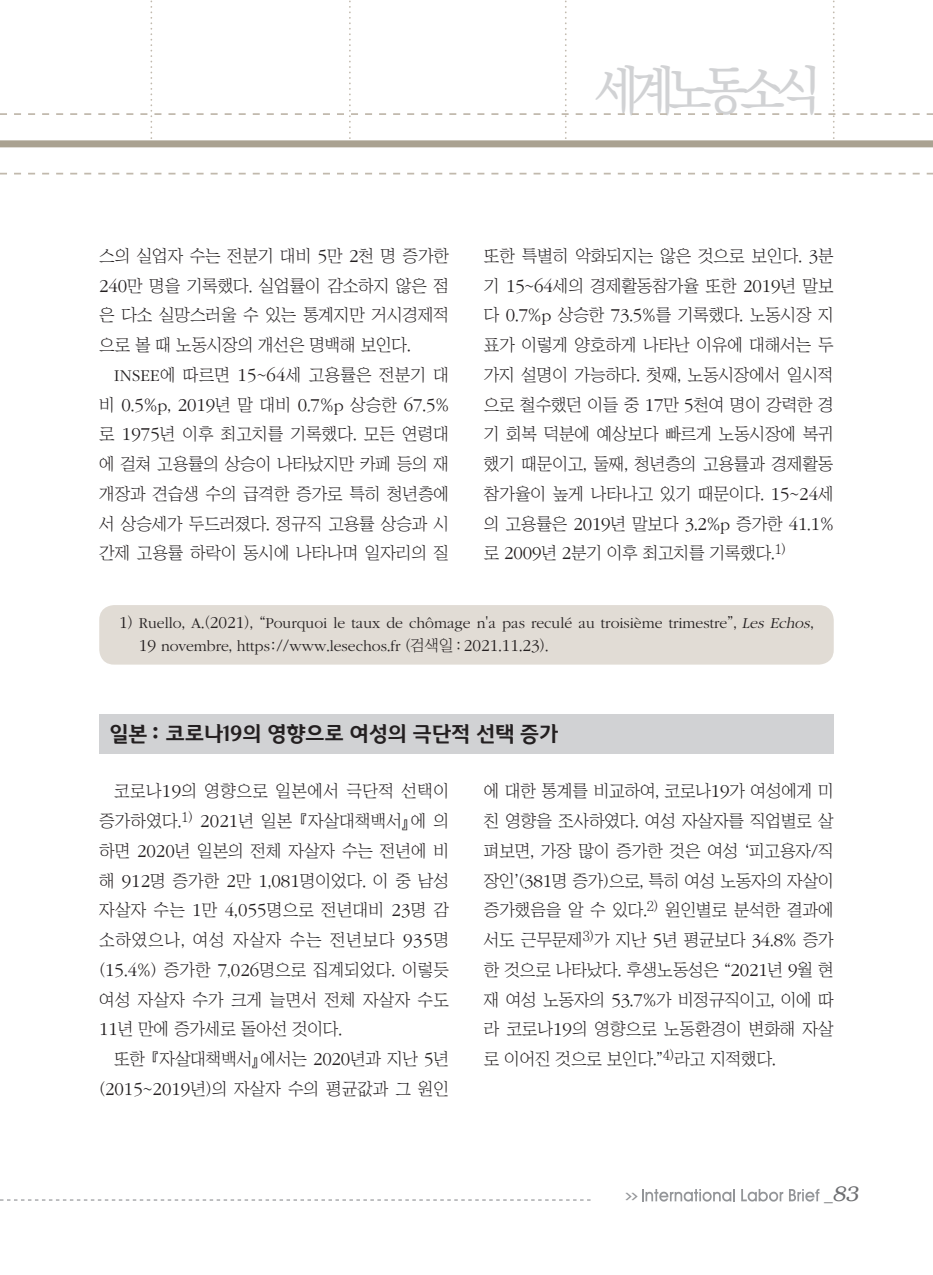
<style>
.page{position:relative;width:933px;height:1275px;background:#fff}
.page>*{position:absolute;margin:0;border:0;box-sizing:border-box;transform-origin:0 0}
.t1{font:500 52.5px "Ko Pub Batang";letter-spacing:-.175em;color:#d1d2d4;scale:.9 1}
.노사정__제목{font:700 21px "Auction Gothic";letter-spacing:-.02em;color:#231f20}
.t2{font:italic 300 21px "Bookman";color:#6c6d70}
.노사정__본문{font:17.15px/29.8px "Chosunilbo NM";letter-spacing:-.01em;color:#231f20;text-align:justify}
.각주{font:300 15.75px/22.8px "ITC Garamond Std";color:#231f20}
.t3{font:700 7.88px "Ko Pub Dotum";color:#939598;scale:2 1}
.s1{font-family:"ITC Garamond Std";font-weight:300;font-size:18.9px}
.s2{font-family:"ITC Garamond Std";font-weight:300}
.s3{font-size:17.32px}
.s4{font-family:"Chosunilbo NM";font-weight:400}
.s5{font-style:italic}
.s6{font-family:"Helvetica";font-weight:400;font-style:normal;font-size:17.5px}
</style>
<div class="page">
<svg style="left:0;top:1199px;width:590px;height:1px"></svg>
<svg style="left:0;top:173px;width:933px;height:1px"></svg>
<svg style="left:0;top:0;width:933px;height:147px"></svg>
<svg style="left:642px;top:1189px;width:93px;height:13px"></svg>
<svg style="left:741px;top:1189px;width:42px;height:13px"></svg>
<svg style="left:789px;top:1189px;width:30px;height:12px"></svg>
<div style="left:99px;top:605px;width:734px;height:60px;background:#e1dcd5;border-radius:15px"></div>
<div style="left:99px;top:714px;width:734px;height:40px;background:#d1d2d4"></div>
<h1 class="t1" style="left:595px;top:64px;width:253px">세계노동소식</h1>
<p class="노사정__본문" style="left:99px;top:241px;width:351px">스의 실업자 수는 전분기 대비 <span class="s1">5</span>만 <span class="s1">2</span>천 명 증가한 <span class="s1">240</span>만 명을 기록했다. 실업률이 감소하지 않은 점 은 다소 실망스러울 수 있는 통계지만 거시경제적 으로 볼 때 노동시장의 개선은 명백해 보인다.</p>
<p class="노사정__본문" style="left:99px;top:360px;width:351px;text-indent:15px"><span class="s2">INSEE</span>에 따르면 <span class="s1">15</span>~<span class="s1">64</span>세 고용률은 전분기 대 비 <span class="s1">0</span>.<span class="s1">5</span>%<span class="s2">p</span>, <span class="s1">2019</span>년 말 대비 <span class="s1">0</span>.<span class="s1">7</span>%<span class="s2">p</span> 상승한 <span class="s1">67</span>.<span class="s1">5</span>% 로 <span class="s1">1975</span>년 이후 최고치를 기록했다. 모든 연령대 에 걸쳐 고용률의 상승이 나타났지만 카페 등의 재 개장과 견습생 수의 급격한 증가로 특히 청년층에 서 상승세가 두드러졌다. 정규직 고용률 상승과 시 간제 고용률 하락이 동시에 나타나며 일자리의 질</p>
<p class="노사정__본문" style="left:484px;top:241px;width:351px">또한 특별히 악화되지는 않은 것으로 보인다. <span class="s1">3</span>분 기 <span class="s1">15</span>~<span class="s1">64</span>세의 경제활동참가율 또한 <span class="s1">2019</span>년 말보 다 <span class="s1">0</span>.<span class="s1">7</span>%<span class="s2">p</span> 상승한 <span class="s1">73</span>.<span class="s1">5</span>%를 기록했다. 노동시장 지 표가 이렇게 양호하게 나타난 이유에 대해서는 두 가지 설명이 가능하다. 첫째, 노동시장에서 일시적 으로 철수했던 이들 중 <span class="s1">17</span>만 <span class="s1">5</span>천여 명이 강력한 경 기 회복 덕분에 예상보다 빠르게 노동시장에 복귀 했기 때문이고, 둘째, 청년층의 고용률과 경제활동 참가율이 높게 나타나고 있기 때문이다. <span class="s1">15</span>~<span class="s1">24</span>세 의 고용률은 <span class="s1">2019</span>년 말보다 <span class="s1">3</span>.<span class="s1">2</span>%<span class="s2">p</span> 증가한 <span class="s1">41</span>.<span class="s1">1</span>% 로 <span class="s1">2009</span>년 <span class="s1">2</span>분기 이후 최고치를 기록했다.<sup>1)</sup></p>
<p class="각주" style="left:139px;top:612px;width:676px;text-indent:-20px"><span class="s3">1</span><span class="s4">)</span> Ruello<span class="s4">,</span> A<span class="s4">.(</span><span class="s3">2021</span><span class="s4">), “</span>Pourquoi le taux de chômage n<span class="s4">'</span>a pas reculé au troisième trimestre<span class="s4">”,</span> <span class="s5">Les Echos</span><span class="s4">,<br></span><span class="s3">19</span> novembre<span class="s4">,</span> https<span class="s4">://</span>www<span class="s4">.</span>lesechos<span class="s4">.</span>fr <span class="s4">(검색일 :</span> <span class="s3">2021</span><span class="s4">.</span><span class="s3">11</span><span class="s4">.</span><span class="s3">23</span><span class="s4">).</span></p>
<p class="노사정__제목" style="left:109px;top:723px;width:451px">일본 : 코로나19의 영향으로 여성의 극단적 선택 증가</p>
<p class="노사정__본문" style="left:99px;top:776px;width:351px;text-indent:15px">코로나<span class="s1">19</span>의 영향으로 일본에서 극단적 선택이 증가하였다.<sup>1)</sup> <span class="s1">2021</span>년 일본 『자살대책백서』에 의 하면 <span class="s1">2020</span>년 일본의 전체 자살자 수는 전년에 비 해 <span class="s1">912</span>명 증가한 <span class="s1">2</span>만 <span class="s1">1</span>,<span class="s1">081</span>명이었다. 이 중 남성 자살자 수는 <span class="s1">1</span>만 <span class="s1">4</span>,<span class="s1">055</span>명으로 전년대비 <span class="s1">23</span>명 감 소하였으나, 여성 자살자 수는 전년보다 <span class="s1">935</span>명 (<span class="s1">15</span>.<span class="s1">4</span>%) 증가한 <span class="s1">7</span>,<span class="s1">026</span>명으로 집계되었다. 이렇듯 여성 자살자 수가 크게 늘면서 전체 자살자 수도 <span class="s1">11</span>년 만에 증가세로 돌아선 것이다.</p>
<p class="노사정__본문" style="left:99px;top:1044px;width:351px;text-align:right">또한 『자살대책백서』에서는 <span class="s1">2020</span>년과 지난 <span class="s1">5</span>년 (<span class="s1">2015</span>~<span class="s1">2019</span>년)의 자살자 수의 평균값과 그 원인</p>
<p class="노사정__본문" style="left:484px;top:776px;width:351px">에 대한 통계를 비교하여, 코로나<span class="s1">19</span>가 여성에게 미 친 영향을 조사하였다. 여성 자살자를 직업별로 살 펴보면, 가장 많이 증가한 것은 여성 ‘피고용자/직 장인’(<span class="s1">381</span>명 증가)으로, 특히 여성 노동자의 자살이 증가했음을 알 수 있다.<sup>2)</sup> 원인별로 분석한 결과에 서도 근무문제<sup>3)</sup>가 지난 <span class="s1">5</span>년 평균보다 <span class="s1">34</span>.<span class="s1">8</span>% 증가 한 것으로 나타났다. 후생노동성은 “<span class="s1">2021</span>년 <span class="s1">9</span>월 현 재 여성 노동자의 <span class="s1">53</span>.<span class="s1">7</span>%가 비정규직이고, 이에 따 라 코로나<span class="s1">19</span>의 영향으로 노동환경이 변화해 자살 로 이어진 것으로 보인다.”<sup>4)</sup>라고 지적했다.</p>
<p class="t3" style="left:625px;top:1192px;width:8px">&gt;&gt;</p>
<p class="t2" style="left:824px;top:1182px;width:36px"><span class="s6">_</span>83</p>
</div>
